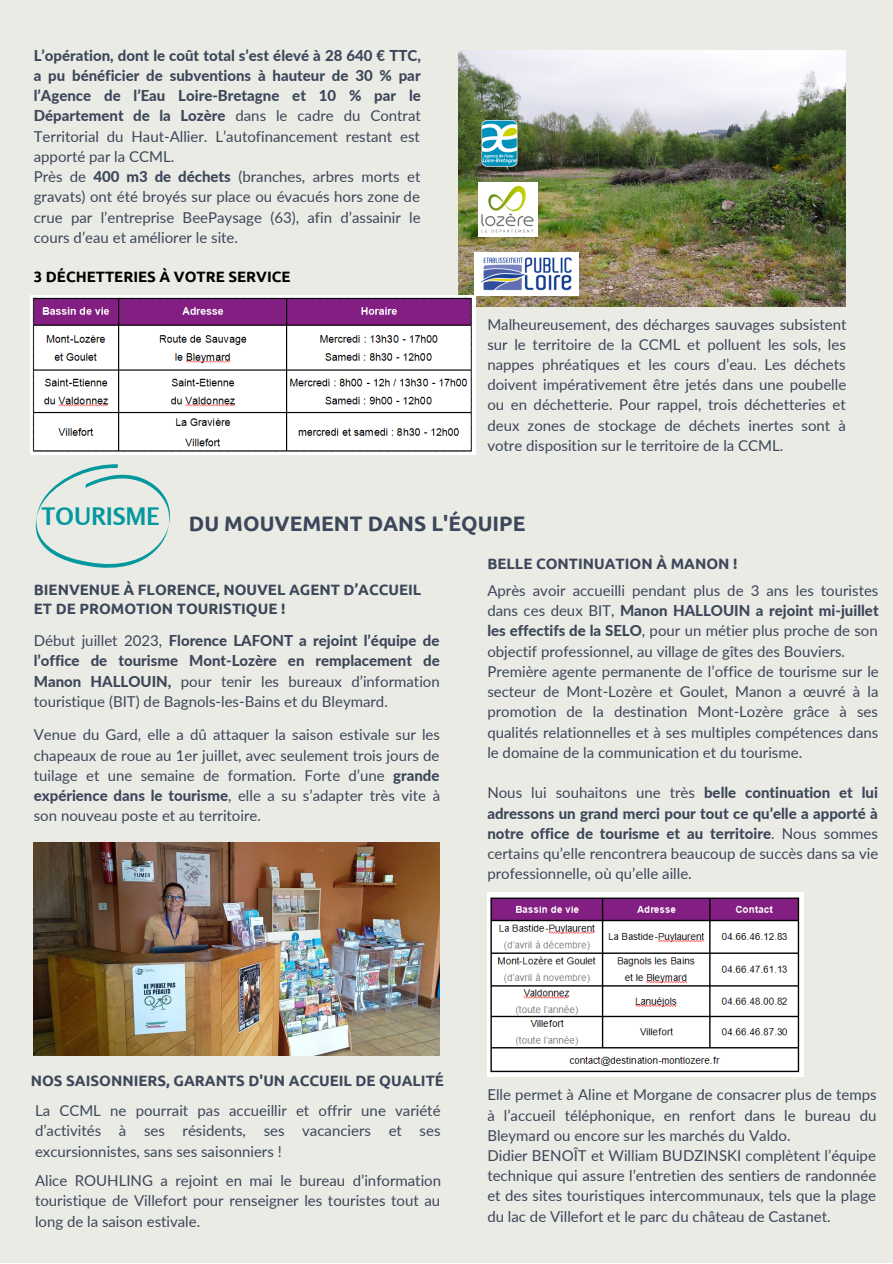
<style>
.page{position:relative;width:893px;height:1264px;background:#fff}
.page>*{position:absolute;margin:0;border:0;box-sizing:border-box;transform-origin:0 0}
.t1{font:700 24px "Rosario";letter-spacing:.02em;color:#03989e}
.t2{font:700 21px "Ubuntu";color:#3d465a}
.t3{font:15px/20.2px "Lato";color:#3d465a;text-align:justify}
.t4{font:800 15px/20.2px "Lato";color:#3d465a;text-align:justify}
.t5{font:700 15px/19px "Ubuntu";color:#3d465a}
.t6{font:700 15px "Ubuntu";color:#000}
.s1{font-weight:400}
.s2{font-weight:800}
</style>
<div class="page">
<div style="left:0;top:0;width:892px;height:1262px;background:#e9ebe4"></div>
<img style="left:458px;top:51px;width:387px;height:256px">
<img style="left:474px;top:252px;width:104px;height:44px">
<img style="left:474px;top:120px;width:50px;height:59px">
<svg style="left:35px;top:464px;width:135px;height:104px"></svg>
<img style="left:34px;top:842px;width:406px;height:213px">
<img style="left:31px;top:295px;width:444px;height:159px">
<img style="left:479px;top:183px;width:58px;height:54px">
<img style="left:487px;top:892px;width:316px;height:184px">
<p class="t4" style="left:34px;top:45px;width:388px">L’opération, dont le coût total s’est élevé à 28 640 € TTC, a pu bénéficier de subventions à hauteur de 30 % par l’Agence de l’Eau Loire-Bretagne et 10 % par le Département de la Lozère <span class="s1">dans le cadre du Contrat Territorial du Haut-Allier. L’autofinancement restant est apporté par la CCML.</span></p>
<p class="t3" style="left:34px;top:166px;width:388px">Près de <span class="s2">400 m3 de déchets</span> (branches, arbres morts et gravats) ont été broyés sur place ou évacués hors zone de crue par l’entreprise BeePaysage (63), afin d’assainir le cours d’eau et améliorer le site.</p>
<p class="t6" style="left:34px;top:268px;width:258px">3 DÉCHETTERIES À VOTRE SERVICE</p>
<p class="t3" style="left:487px;top:313px;width:360px">Malheureusement, des décharges sauvages subsistent sur le territoire de la CCML et polluent les sols, les nappes phréatiques et les cours d’eau. Les déchets doivent impérativement être jetés dans une poubelle ou en déchetterie. Pour rappel, trois déchetteries et deux zones de stockage de déchets inertes sont à votre disposition sur le territoire de la CCML.</p>
<p class="t1" style="left:42px;top:502px;width:120px">TOURISME</p>
<p class="t2" style="left:189px;top:512px;width:338px">DU MOUVEMENT DANS L'ÉQUIPE</p>
<p class="t5" style="left:34px;top:579px;width:389px">BIENVENUE À FLORENCE, NOUVEL AGENT D’ACCUEIL<br>ET DE PROMOTION TOURISTIQUE !</p>
<p class="t3" style="left:34px;top:630px;width:407px">Début juillet 2023, <span class="s2">Florence LAFONT a rejoint l’équipe de l’office de tourisme Mont-Lozère en remplacement de Manon HALLOUIN,</span> pour tenir les bureaux d’information touristique (BIT) de Bagnols-les-Bains et du Bleymard.</p>
<p class="t3" style="left:34px;top:724px;width:408px">Venue du Gard, elle a dû attaquer la saison estivale sur les chapeaux de roue au 1er juillet, avec seulement trois jours de tuilage et une semaine de formation. Forte d’une <span class="s2">grande expérience dans le tourisme</span>, elle a su s’adapter très vite à son nouveau poste et au territoire.</p>
<p class="t5" style="left:487px;top:554px;width:251px">BELLE CONTINUATION À MANON !</p>
<p class="t3" style="left:487px;top:580px;width:393px">Après avoir accueilli pendant plus de 3 ans les touristes dans ces deux BIT, <span class="s2">Manon HALLOUIN a rejoint mi-juillet les effectifs de la SELO</span>, pour un métier plus proche de son objectif professionnel, au village de gîtes des Bouviers.</p>
<p class="t3" style="left:487px;top:661px;width:393px">Première agente permanente de l’office de tourisme sur le secteur de Mont-Lozère et Goulet, Manon a œuvré à la promotion de la destination Mont-Lozère grâce à ses qualités relationnelles et à ses multiples compétences dans le domaine de la communication et du tourisme.</p>
<p class="t3" style="left:487px;top:782px;width:392px">Nous lui souhaitons une très <span class="s2">belle continuation et lui adressons un grand merci pour tout ce qu’elle a apporté à notre office de tourisme et au territoire</span>. Nous sommes certains qu’elle rencontrera beaucoup de succès dans sa vie professionnelle, où qu’elle aille.</p>
<p class="t5" style="left:31px;top:1070px;width:414px">NOS SAISONNIERS, GARANTS D'UN ACCUEIL DE QUALITÉ</p>
<p class="t3" style="left:35px;top:1100px;width:407px">La CCML ne pourrait pas accueillir et offrir une variété d’activités à ses résidents, ses vacanciers et ses excursionnistes, sans ses saisonniers !</p>
<p class="t3" style="left:35px;top:1170px;width:407px">Alice ROUHLING a rejoint en mai le bureau d’information touristique de Villefort pour renseigner les touristes tout au long de la saison estivale.</p>
<p class="t3" style="left:487px;top:1084px;width:391px">Elle permet à Aline et Morgane de consacrer plus de temps à l’accueil téléphonique, en renfort dans le bureau du Bleymard ou encore sur les marchés du Valdo.</p>
<p class="t3" style="left:487px;top:1144px;width:390px">Didier BENOÎT et William BUDZINSKI complètent l’équipe technique qui assure l’entretien des sentiers de randonnée et des sites touristiques intercommunaux, tels que la plage du lac de Villefort et le parc du château de Castanet.</p>
</div>
